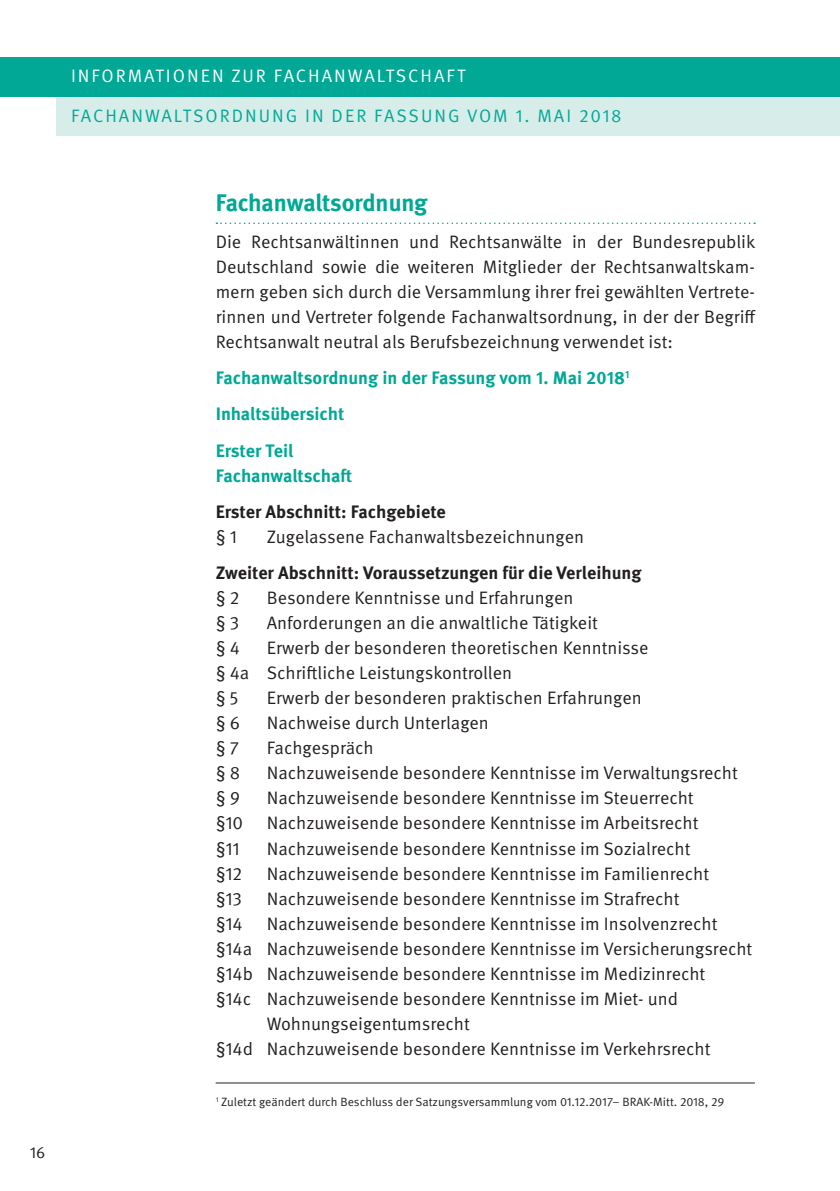
<style>
.page{position:relative;width:840px;height:1191px;background:#fff}
.page>*{position:absolute;margin:0;border:0;box-sizing:border-box;transform-origin:0 0}
.t1{font:700 24px "Meta";letter-spacing:-.005em;color:#00a895}
.t2{font:18px/25px "Meta OT Norm";color:#231f20;text-align:justify}
.t3{font:700 18px/36.4px "Meta OT";letter-spacing:-.005em;color:#00a895}
.t4{font:700 18px "Meta OT";color:#231f20}
.t5{font:18px "Meta OT Norm";letter-spacing:.11em;color:#00a895}
.t6{font:18px "Meta OT Norm";letter-spacing:.11em;color:#fff}
.t7{font:16px "Meta OT Norm";color:#231f20}
.t8{font:12px "Meta OT Norm";color:#231f20}
</style>
<div class="page">
<div style="left:57px;top:96px;width:782px;height:40px;background:#d6edea"></div>
<div style="left:0;top:57px;width:839px;height:39px;background:#00a895"></div>
<svg style="left:216px;top:222px;width:538px;height:2px"></svg>
<hr style="left:215px;top:1082px;width:539px;height:1px;background:#231f20">
<p class="t6" style="left:71px;top:65px;width:395px">INFORMATIONEN ZUR FACHANWALTSCHAFT</p>
<p class="t5" style="left:71px;top:105px;width:552px">FACHANWALTSORDNUNG IN DER FASSUNG VOM 1. MAI 2018</p>
<p class="t7" style="left:30px;top:1142px;width:17px">16</p>
<h1 class="t1" style="left:215px;top:189px;width:213px">Fachanwaltsordnung</h1>
<p class="t2" style="left:215px;top:229px;width:541px">Die Rechtsanwältinnen und Rechtsanwälte in der Bundesrepublik Deutschland sowie die weiteren Mitglieder der Rechtsanwaltskam&shy;mern geben sich durch die Versammlung ihrer frei gewählten Vertrete&shy;rinnen und Vertreter folgende Fachanwaltsordnung, in der der Begriff Rechtsanwalt neutral als Berufsbezeichnung verwendet ist:</p>
<p class="t3" style="left:215px;top:360px;width:415px">Fachanwaltsordnung in der Fassung vom 1. Mai 2018<sup>1<br></sup>Inhaltsübersicht<br>Erster Teil</p>
<p class="t3" style="left:215px;top:457px;width:138px">Fachanwaltschaft</p>
<p class="t4" style="left:215px;top:500px;width:231px">Erster Abschnitt: Fachgebiete</p>
<p class="t2" style="left:215px;top:524px;width:23px">§ 1</p>
<p class="t2" style="left:266px;top:524px;width:319px">Zugelassene Fachanwaltsbezeichnungen</p>
<p class="t4" style="left:215px;top:562px;width:427px">Zweiter Abschnitt: Voraussetzungen für die Verleihung</p>
<p class="t2" style="left:215px;top:586px;width:25px">§ 2</p>
<p class="t2" style="left:266px;top:586px;width:308px">Besondere Kenntnisse und Erfahrungen</p>
<p class="t2" style="left:215px;top:611px;width:25px">§ 3</p>
<p class="t2" style="left:266px;top:611px;width:332px">Anforderungen an die anwaltliche Tätigkeit</p>
<p class="t2" style="left:215px;top:636px;width:26px">§ 4</p>
<p class="t2" style="left:215px;top:636px;width:434px;text-align:left;text-indent:51px">Erwerb der besonderen theoretischen Kenntnisse § 4a Schriftliche Leistungskontrollen<br>§ 5</p>
<p class="t2" style="left:266px;top:686px;width:376px">Erwerb der besonderen praktischen Erfahrungen</p>
<p class="t2" style="left:215px;top:711px;width:26px">§ 6</p>
<p class="t2" style="left:266px;top:711px;width:223px">Nachweise durch Unterlagen</p>
<p class="t2" style="left:215px;top:736px;width:25px">§ 7</p>
<p class="t2" style="left:266px;top:736px;width:108px">Fachgespräch</p>
<p class="t2" style="left:215px;top:761px;width:26px">§ 8</p>
<p class="t2" style="left:266px;top:761px;width:472px">Nachzuweisende besondere Kenntnisse im Verwaltungsrecht</p>
<p class="t2" style="left:215px;top:786px;width:26px">§ 9</p>
<p class="t2" style="left:266px;top:786px;width:428px">Nachzuweisende besondere Kenntnisse im Steuerrecht</p>
<p class="t2" style="left:215px;top:811px;width:29px">§10</p>
<p class="t2" style="left:266px;top:811px;width:433px">Nachzuweisende besondere Kenntnisse im Arbeitsrecht</p>
<p class="t2" style="left:215px;top:836px;width:26px">§11</p>
<p class="t2" style="left:266px;top:836px;width:425px">Nachzuweisende besondere Kenntnisse im Sozialrecht</p>
<p class="t2" style="left:215px;top:861px;width:28px">§12</p>
<p class="t2" style="left:266px;top:861px;width:443px">Nachzuweisende besondere Kenntnisse im Familienrecht</p>
<p class="t2" style="left:215px;top:886px;width:28px">§13</p>
<p class="t2" style="left:266px;top:886px;width:414px">Nachzuweisende besondere Kenntnisse im Strafrecht</p>
<p class="t2" style="left:215px;top:911px;width:29px">§14</p>
<p class="t2" style="left:266px;top:911px;width:452px">Nachzuweisende besondere Kenntnisse im Insolvenzrecht</p>
<p class="t2" style="left:215px;top:936px;width:538px">§14a Nachzuweisende besondere Kenntnisse im Versicherungsrecht</p>
<p class="t2" style="left:215px;top:961px;width:491px">§14b Nachzuweisende besondere Kenntnisse im Medizinrecht</p>
<p class="t2" style="left:215px;top:986px;width:463px">§14c Nachzuweisende besondere Kenntnisse im Miet- und</p>
<p class="t2" style="left:266px;top:1011px;width:204px">Wohnungseigentumsrecht</p>
<p class="t2" style="left:215px;top:1036px;width:496px">§14d Nachzuweisende besondere Kenntnisse im Verkehrsrecht</p>
<p class="t8" style="left:215px;top:1094px;width:510px"><sup>1</sup> Zuletzt geändert durch Beschluss der Satzungsversammlung vom 01.12.2017– BRAK-Mitt. 2018, 29</p>
</div>
